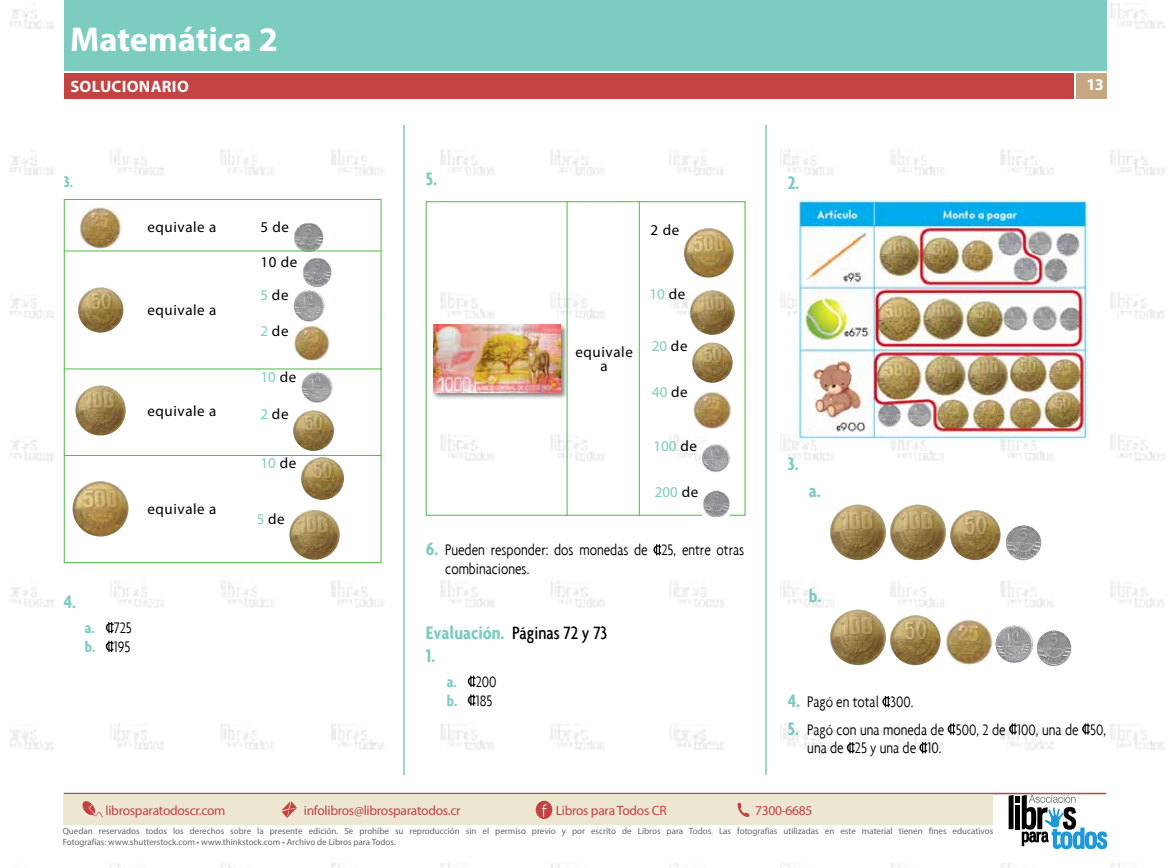
<style>
.page{position:relative;width:1170px;height:868px;background:#fff}
.page>*{position:absolute;margin:0;border:0;box-sizing:border-box;transform-origin:0 0}
.t1{font:700 34.5px "Myriad Pro";color:#fff}
.t2{font:700 condensed 19.5px "Agenda";color:#7cccbf}
.t3{font:500 condensed 19.2px "Agenda";color:#000}
.t4{font:300 condensed 16.5px/18.8px "Agenda";color:#000}
.t5{font:700 16.5px "Myriad Pro";letter-spacing:.02em;color:#fff}
.t6{font:700 condensed 16.5px "Agenda";color:#7cccbf}
.t7{font:15px/14.7px "Myriad Pro";letter-spacing:.04em;color:#000;text-align:center}
.t8{font:15px "Myriad Pro";letter-spacing:.02em;color:#7cccbf}
.t9{font:13.5px "Myriad Pro";letter-spacing:-.02em;color:#c44242}
.t10{font:9px/10.8px "Myriad Pro";color:#62686a}
.s1{color:#7cccbf}
.s2{color:#000}
.s3{font-weight:700;color:#7cccbf}
.s4{font-weight:700;font-size:19.5px;color:#7cccbf}
</style>
<div class="page">
<img style="left:9px;top:0;width:1156px;height:867px">
<div style="left:1076px;top:73px;width:30px;height:26px;background:#c7a782"></div>
<hr style="left:64px;top:792px;width:1042px;height:2px;background:#c44242">
<div style="left:65px;top:0;width:1041px;height:70px;background:#7cccbf"></div>
<div style="left:65px;top:73px;width:1008px;height:26px;background:#c44242"></div>
<hr style="left:765px;top:125px;width:1px;height:650px;background:#7cccbf">
<hr style="left:403px;top:125px;width:2px;height:650px;background:#7cccbf">
<div style="left:64px;top:199px;width:317px;height:364px;background:#fff;border:1px solid #50b848"></div>
<img style="left:78px;top:206px;width:44px;height:42px">
<img style="left:294px;top:222px;width:30px;height:28px">
<img style="left:78px;top:287px;width:45px;height:45px;border-radius:23px">
<img style="left:303px;top:257px;width:29px;height:29px">
<img style="left:293px;top:290px;width:32px;height:32px">
<img style="left:293px;top:325px;width:37px;height:35px">
<img style="left:75px;top:385px;width:51px;height:50px;border-radius:25px">
<img style="left:301px;top:372px;width:32px;height:31px">
<img style="left:293px;top:410px;width:41px;height:41px;border-radius:20px">
<img style="left:72px;top:481px;width:57px;height:55px;border-radius:28px">
<img style="left:300px;top:457px;width:44px;height:43px;border-radius:22px">
<img style="left:289px;top:509px;width:51px;height:50px;border-radius:25px">
<hr style="left:64px;top:250px;width:317px;height:1px;background:#50b848">
<hr style="left:64px;top:368px;width:317px;height:1px;background:#50b848">
<hr style="left:64px;top:455px;width:317px;height:1px;background:#50b848">
<svg style="left:106px;top:622px;width:8px;height:11px"></svg>
<svg style="left:106px;top:640px;width:8px;height:12px"></svg>
<div style="left:426px;top:201px;width:319px;height:314px;border:1px solid #50b848"></div>
<div style="left:431px;top:323px;width:137px;height:77px;background:#000;opacity:.5"></div>
<img style="left:433px;top:325px;width:128px;height:67px">
<img style="left:683px;top:228px;width:50px;height:49px;border-radius:25px">
<img style="left:689px;top:290px;width:46px;height:45px;border-radius:22px">
<img style="left:692px;top:342px;width:40px;height:41px;border-radius:20px">
<img style="left:692px;top:390px;width:40px;height:39px">
<img style="left:701px;top:444px;width:30px;height:29px">
<img style="left:702px;top:489px;width:27px;height:27px">
<hr style="left:566px;top:201px;width:1px;height:314px;background:#50b848">
<hr style="left:639px;top:201px;width:1px;height:314px;background:#50b848">
<svg style="left:653px;top:544px;width:8px;height:11px"></svg>
<svg style="left:468px;top:675px;width:8px;height:12px"></svg>
<svg style="left:468px;top:694px;width:8px;height:11px"></svg>
<img style="left:829px;top:504px;width:57px;height:56px;border-radius:28px">
<img style="left:889px;top:504px;width:57px;height:56px;border-radius:28px">
<img style="left:949px;top:509px;width:51px;height:51px;border-radius:25px">
<img style="left:1004px;top:523px;width:37px;height:37px">
<img style="left:829px;top:609px;width:57px;height:56px;border-radius:28px">
<img style="left:889px;top:614px;width:51px;height:51px;border-radius:25px">
<img style="left:944px;top:616px;width:50px;height:49px">
<img style="left:994px;top:625px;width:40px;height:40px">
<img style="left:1034px;top:628px;width:37px;height:37px">
<svg style="left:882px;top:695px;width:8px;height:12px"></svg>
<svg style="left:947px;top:723px;width:8px;height:11px"></svg>
<svg style="left:1009px;top:723px;width:8px;height:11px"></svg>
<svg style="left:1081px;top:723px;width:9px;height:11px"></svg>
<svg style="left:846px;top:742px;width:8px;height:11px"></svg>
<svg style="left:919px;top:742px;width:8px;height:11px"></svg>
<img style="left:797px;top:200px;width:292px;height:239px">
<div style="left:63px;top:793px;width:930px;height:31px;background:#ede7d1"></div>
<svg style="left:82px;top:801px;width:21px;height:16px"></svg>
<svg style="left:281px;top:801px;width:16px;height:16px"></svg>
<svg style="left:737px;top:802px;width:12px;height:15px"></svg>
<svg style="left:535px;top:800px;width:17px;height:18px"></svg>
<svg style="left:1008px;top:794px;width:99px;height:55px"></svg>
<h1 class="t1" style="left:70px;top:16px;width:209px">Matemática 2</h1>
<h3 class="t5" style="left:70px;top:76px;width:120px">SOLUCIONARIO</h3>
<h3 class="t5" style="left:1086px;top:74px;width:19px">13</h3>
<h3 class="t6" style="left:64px;top:172px;width:11px">3.</h3>
<h3 class="t7" style="left:147px;top:219px;width:70px">equivale a</h3>
<h3 class="t7" style="left:260px;top:219px;width:30px">5 de</h3>
<h3 class="t7" style="left:147px;top:302px;width:70px">equivale a</h3>
<h3 class="t7" style="left:147px;top:403px;width:70px">equivale a</h3>
<h3 class="t7" style="left:147px;top:501px;width:70px">equivale a</h3>
<h3 class="t7" style="left:260px;top:254px;width:38px">10 de</h3>
<h3 class="t7" style="left:260px;top:287px;width:30px"><span class="s1">5</span> de</h3>
<h3 class="t7" style="left:260px;top:323px;width:30px"><span class="s1">2</span> de</h3>
<h3 class="t8" style="left:260px;top:367px;width:37px">10 <span class="s2">de</span></h3>
<h3 class="t7" style="left:260px;top:406px;width:30px"><span class="s1">2</span> de</h3>
<h3 class="t8" style="left:260px;top:453px;width:37px">10 <span class="s2">de</span></h3>
<h3 class="t7" style="left:257px;top:511px;width:30px"><span class="s1">5</span> de</h3>
<h2 class="t2" style="left:64px;top:590px;width:14px">4.</h2>
<h3 class="t4" style="left:85px;top:618px;width:48px"><span class="s3">a.</span> 725 <span class="s3">b.</span> 195</h3>
<h2 class="t2" style="left:426px;top:167px;width:13px">5.</h2>
<h3 class="t7" style="left:650px;top:222px;width:30px">2 de</h3>
<h3 class="t7" style="left:575px;top:344px;width:59px">equivale a</h3>
<h3 class="t8" style="left:649px;top:284px;width:37px">10 <span class="s2">de</span></h3>
<h3 class="t8" style="left:651px;top:336px;width:37px">20 <span class="s2">de</span></h3>
<h3 class="t8" style="left:652px;top:383px;width:37px">40 <span class="s2">de</span></h3>
<h3 class="t8" style="left:653px;top:436px;width:45px">100 <span class="s2">de</span></h3>
<h3 class="t8" style="left:654px;top:483px;width:45px">200 <span class="s2">de</span></h3>
<h3 class="t4" style="left:445px;top:540px;width:300px;text-indent:-20px"><span class="s4">6.</span> Pueden responder: dos monedas de 25, entre otras combinaciones.</h3>
<h3 class="t3" style="left:426px;top:621px;width:183px"><span class="s4">Evaluación.</span> Páginas 72 y 73</h3>
<h2 class="t2" style="left:426px;top:644px;width:11px">1.</h2>
<h3 class="t4" style="left:447px;top:672px;width:51px"><span class="s3">a.</span> 200 <span class="s3">b.</span> 185</h3>
<h2 class="t2" style="left:787px;top:171px;width:13px">2.</h2>
<h2 class="t2" style="left:787px;top:452px;width:12px">3.</h2>
<h2 class="t2" style="left:808px;top:479px;width:13px">a.</h2>
<h2 class="t2" style="left:808px;top:584px;width:14px">b.</h2>
<h3 class="t4" style="left:787px;top:692px;width:127px"><span class="s4">4.</span> Pagó en total 300.</h3>
<h3 class="t4" style="left:807px;top:719px;width:300px;text-indent:-20px"><span class="s4">5.</span> Pagó con una moneda de 500, 2 de 100, una de 50, una de 25 y una de 10.</h3>
<h3 class="t9" style="left:105px;top:802px;width:122px">librosparatodoscr.com</h3>
<h3 class="t9" style="left:304px;top:802px;width:158px">infolibros@librosparatodos.cr</h3>
<h3 class="t9" style="left:555px;top:802px;width:112px">Libros para Todos CR</h3>
<h3 class="t9" style="left:755px;top:802px;width:59px">7300-6685</h3>
<p class="t10" style="left:63px;top:825px;width:932px">Quedan reservados todos los derechos sobre la presente edición. Se prohíbe su reproducción sin el permiso previo y por escrito de Libros para Todos. Las fotografías utilizadas en este material tienen fines educativos<br>Fotografías: www.shutterstock.com • www.thinkstock.com • Archivo de Libros para Todos.</p>
</div>
